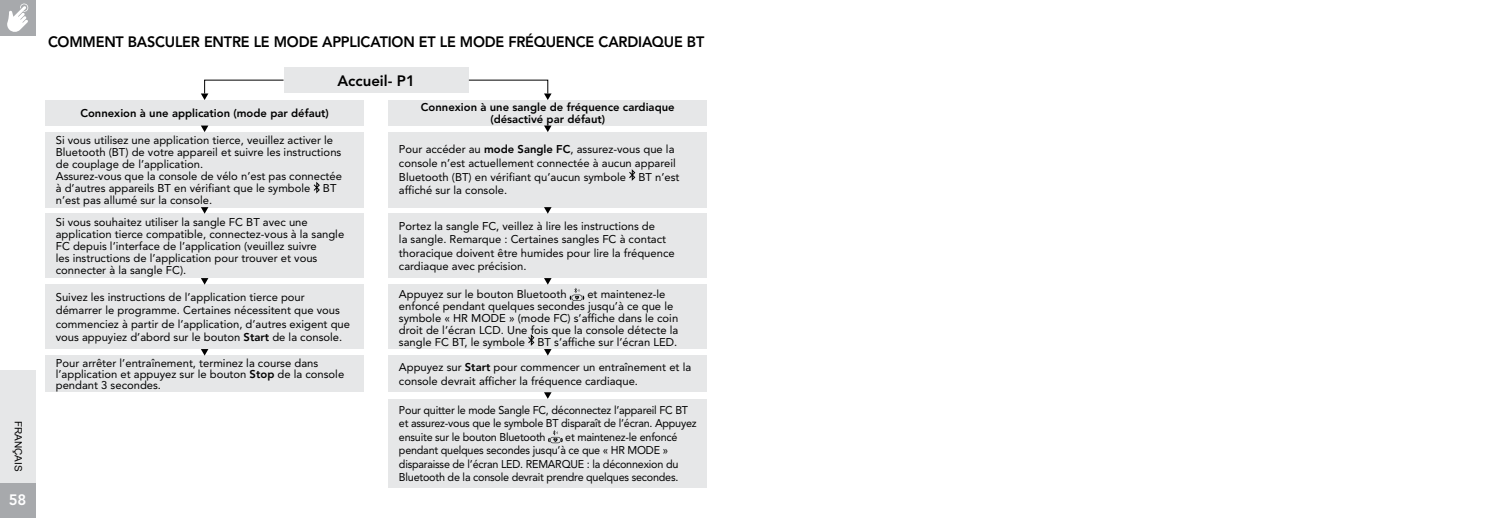
<style>
.page{position:relative;width:1485px;height:518px;background:#fff}
.page>*{position:absolute;margin:0;border:0;box-sizing:border-box;transform-origin:0 0}
.t1{font:800 15px "Avenir LT Std";letter-spacing:-.01em;color:#000;scale:.96 1}
.t2{font:800 15px "Avenir LT Std";letter-spacing:-.01em;color:#000}
.t3{font:800 15px "Avenir LT Std";color:#fff}
.t4{font:11.25px/11.9px "Avenir LT Std";color:#000}
.t5{font:11.25px/13.5px "Avenir LT Std";letter-spacing:-.02em;color:#000;scale:.96 1}
.t6{font:800 11.25px/12.5px "Avenir LT Std";color:#000;text-align:center}
.t7{font:10px "Arial Unicode MS";color:#000}
.s1{font-weight:800}
</style>
<div class="page">
<div style="left:0;top:482px;width:35px;height:36px;background:#a7a9ac"></div>
<svg style="left:0;top:0;width:36px;height:36px"></svg>
<div style="left:284px;top:67px;width:184px;height:26px;background:#e6e7e8"></div>
<div style="left:388px;top:100px;width:319px;height:25px;background:#e6e7e8"></div>
<div style="left:388px;top:132px;width:319px;height:75px;background:#e6e7e8"></div>
<svg style="left:629px;top:169px;width:6px;height:12px"></svg>
<div style="left:388px;top:214px;width:319px;height:64px;background:#e6e7e8"></div>
<div style="left:388px;top:284px;width:319px;height:65px;background:#e6e7e8"></div>
<svg style="left:570px;top:288px;width:14px;height:13px"></svg>
<svg style="left:528px;top:334px;width:6px;height:12px"></svg>
<div style="left:388px;top:398px;width:319px;height:89px;background:#e6e7e8"></div>
<svg style="left:548px;top:430px;width:15px;height:13px"></svg>
<div style="left:388px;top:355px;width:319px;height:37px;background:#e6e7e8"></div>
<div style="left:45px;top:100px;width:319px;height:25px;background:#e6e7e8"></div>
<div style="left:45px;top:132px;width:319px;height:75px;background:#e6e7e8"></div>
<svg style="left:314px;top:182px;width:6px;height:11px"></svg>
<div style="left:45px;top:214px;width:319px;height:64px;background:#e6e7e8"></div>
<div style="left:45px;top:284px;width:319px;height:65px;background:#e6e7e8"></div>
<div style="left:45px;top:355px;width:319px;height:37px;background:#e6e7e8"></div>
<svg style="left:468px;top:79px;width:84px;height:21px"></svg>
<svg style="left:544px;top:125px;width:8px;height:7px"></svg>
<svg style="left:544px;top:207px;width:8px;height:7px"></svg>
<svg style="left:544px;top:278px;width:8px;height:6px"></svg>
<svg style="left:544px;top:349px;width:8px;height:6px"></svg>
<svg style="left:544px;top:392px;width:8px;height:6px"></svg>
<svg style="left:201px;top:79px;width:83px;height:21px"></svg>
<svg style="left:201px;top:125px;width:7px;height:7px"></svg>
<svg style="left:201px;top:207px;width:7px;height:7px"></svg>
<svg style="left:201px;top:278px;width:7px;height:6px"></svg>
<svg style="left:201px;top:349px;width:7px;height:6px"></svg>
<div style="left:0;top:370px;width:35px;height:112px;background:#e6e7e8"></div>
<p class="t7" style="left:26px;top:420px;width:52px;rotate:90deg">FRANÇAIS</p>
<h1 class="t3" style="left:9px;top:490px;width:19px">58</h1>
<h1 class="t1" style="left:48px;top:33px;width:685px">COMMENT BASCULER ENTRE LE MODE APPLICATION ET LE MODE FRÉQUENCE CARDIAQUE BT</h1>
<h1 class="t2" style="left:337px;top:72px;width:79px">Accueil- P1</h1>
<p class="t6" style="left:421px;top:101px;width:255px">Connexion à une sangle de fréquence cardiaque (désactivé par défaut)</p>
<p class="t4" style="left:399px;top:143px;width:282px;line-height:13.6px">Pour accéder au <span class="s1">mode Sangle FC</span>, assurez-vous que la console n’est actuellement connectée à aucun appareil Bluetooth (BT) en vérifiant qu’aucun symbole BT n’est affiché sur la console.</p>
<p class="t4" style="left:399px;top:219px;width:277px;line-height:13.5px">Portez la sangle FC, veillez à lire les instructions de<br>la sangle. Remarque : Certaines sangles FC à contact thoracique doivent être humides pour lire la fréquence cardiaque avec précision.</p>
<p class="t4" style="left:399px;top:288px;width:169px">Appuyez sur le bouton Bluetooth</p>
<p class="t6" style="left:80px;top:107px;width:250px">Connexion à une application (mode par défaut)</p>
<p class="t4" style="left:56px;top:134px;width:288px">Si vous utilisez une application tierce, veuillez activer le Bluetooth (BT) de votre appareil et suivre les instructions de couplage de l’application.<br>Assurez-vous que la console de vélo n’est pas connectée à d’autres appareils BT en vérifiant que le symbole BT n’est pas allumé sur la console.</p>
<p class="t4" style="left:56px;top:216px;width:290px">Si vous souhaitez utiliser la sangle FC BT avec une application tierce compatible, connectez-vous à la sangle FC depuis l’interface de l’application (veuillez suivre<br>les instructions de l’application pour trouver et vous connecter à la sangle FC).</p>
<p class="t4" style="left:56px;top:290px;width:296px;line-height:13.5px">Suivez les instructions de l’application tierce pour démarrer le programme. Certaines nécessitent que vous commenciez à partir de l’application, d’autres exigent que vous appuyiez d’abord sur le bouton <span class="s1">Start</span> de la console.</p>
<p class="t4" style="left:56px;top:357px;width:290px;line-height:11.2px">Pour arrêter l’entraînement, terminez la course dans l’application et appuyez sur le bouton <span class="s1">Stop</span> de la console pendant 3 secondes.</p>
<p class="t4" style="left:399px;top:288px;width:281px;text-indent:188px">et maintenez-le enfoncé pendant quelques secondes jusqu’à ce que le symbole « HR MODE » (mode FC) s’affiche dans le coin droit de l’écran LCD. Une fois que la console détecte la sangle FC BT, le symbole BT s’affiche sur l’écran LED.</p>
<p class="t4" style="left:399px;top:361px;width:294px;line-height:13.5px">Appuyez sur <span class="s1">Start</span> pour commencer un entraînement et la console devrait afficher la fréquence cardiaque.</p>
<p class="t5" style="left:399px;top:403px;width:312px">Pour quitter le mode Sangle FC, déconnectez l’appareil FC BT et assurez-vous que le symbole BT disparaît de l’écran. Appuyez ensuite sur le bouton Bluetooth</p>
<p class="t5" style="left:399px;top:430px;width:293px;text-indent:166px">et maintenez-le enfoncé pendant quelques secondes jusqu’à ce que « HR MODE » disparaisse de l’écran LED. REMARQUE : la déconnexion du Bluetooth de la console devrait prendre quelques secondes.</p>
</div>
